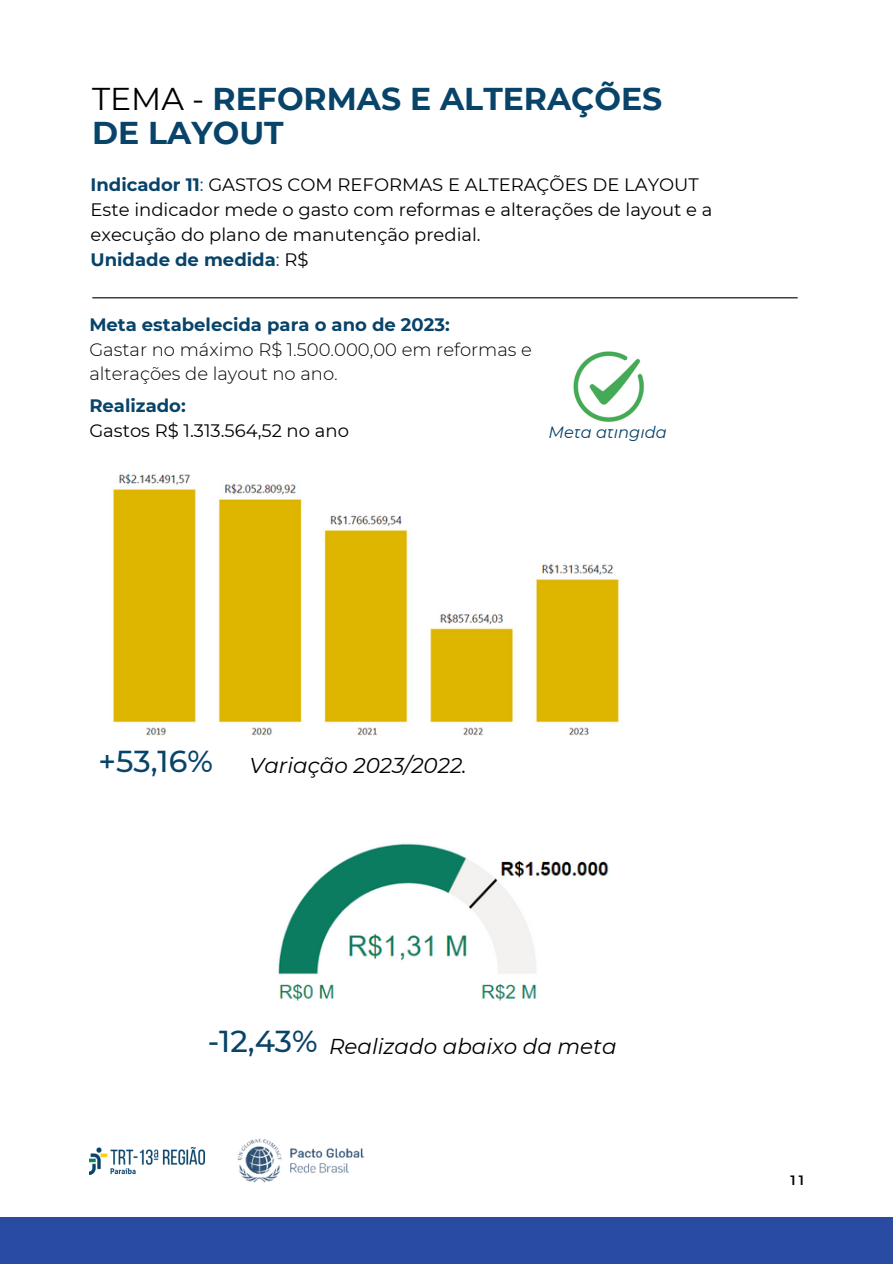
<style>
.page{position:relative;width:893px;height:1264px;background:#fff}
.page>*{position:absolute;margin:0;border:0;box-sizing:border-box;transform-origin:0 0}
.t1{font:700 31.5px/34.8px "Montserrat";color:#084369}
.t2{font:italic 21.45px "Montserrat";color:#000}
.t3{font:18px/24.8px "Montserrat";color:#000001}
.t4{font:300 18px/24.8px "Montserrat";color:#000001}
.t5{font:700 18px "Montserrat";color:#084369}
.t6{font:18px "Montserrat";color:#000}
.t7{font:italic 16.35px "Montserrat";color:#084369}
.t8{font:600 13.5px "Montserrat";color:#000001}
.s1{font-weight:400;color:#000001}
.s2{font-weight:700;color:#084369}
.s3{color:#084369}
.s4{font-weight:500;font-style:normal;font-size:30.3px;color:#084369}
</style>
<div class="page">
<hr style="left:93px;top:297px;width:704px;height:1px;background:#000">
<div style="left:0;top:1217px;width:892px;height:46px;background:#294ba1"></div>
<img style="left:89px;top:1147px;width:115px;height:27px">
<img style="left:237px;top:1138px;width:127px;height:45px">
<img style="left:113px;top:473px;width:506px;height:263px">
<img style="left:278px;top:843px;width:331px;height:158px">
<img style="left:573px;top:351px;width:71px;height:71px">
<h1 class="t1" style="left:92px;top:81px;width:571px"><span class="s1">TEMA -</span> REFORMAS E ALTERAÇÕES<br>DE LAYOUT</h1>
<p class="t3" style="left:91px;top:172px;width:623px"><span class="s2">Indicador 11</span><span class="s3">:</span> GASTOS COM REFORMAS E ALTERAÇÕES DE LAYOUT Este indicador mede o gasto com reformas e alterações de layout e a execução do plano de manutenção predial.<br><span class="s2">Unidade de medida</span><span class="s3">:</span> R$</p>
<p class="t5" style="left:89px;top:313px;width:362px">Meta estabelecida para o ano de 2023:</p>
<p class="t4" style="left:89px;top:337px;width:444px">Gastar no máximo R$ 1.500.000,00 em reformas e alterações de layout no ano.</p>
<p class="t5" style="left:89px;top:394px;width:98px">Realizado:</p>
<p class="t6" style="left:89px;top:419px;width:261px">Gastos R$ 1.313.564,52 no ano</p>
<p class="t7" style="left:548px;top:422px;width:120px">Meta atingida</p>
<p class="t2" style="left:98px;top:752px;width:370px"><span class="s4">+53,16%</span> Variação 2023/2022.</p>
<p class="t2" style="left:208px;top:1032px;width:410px"><span class="s4">-12,43%</span> Realizado abaixo da meta</p>
<p class="t8" style="left:790px;top:1172px;width:15px">11</p>
</div>
